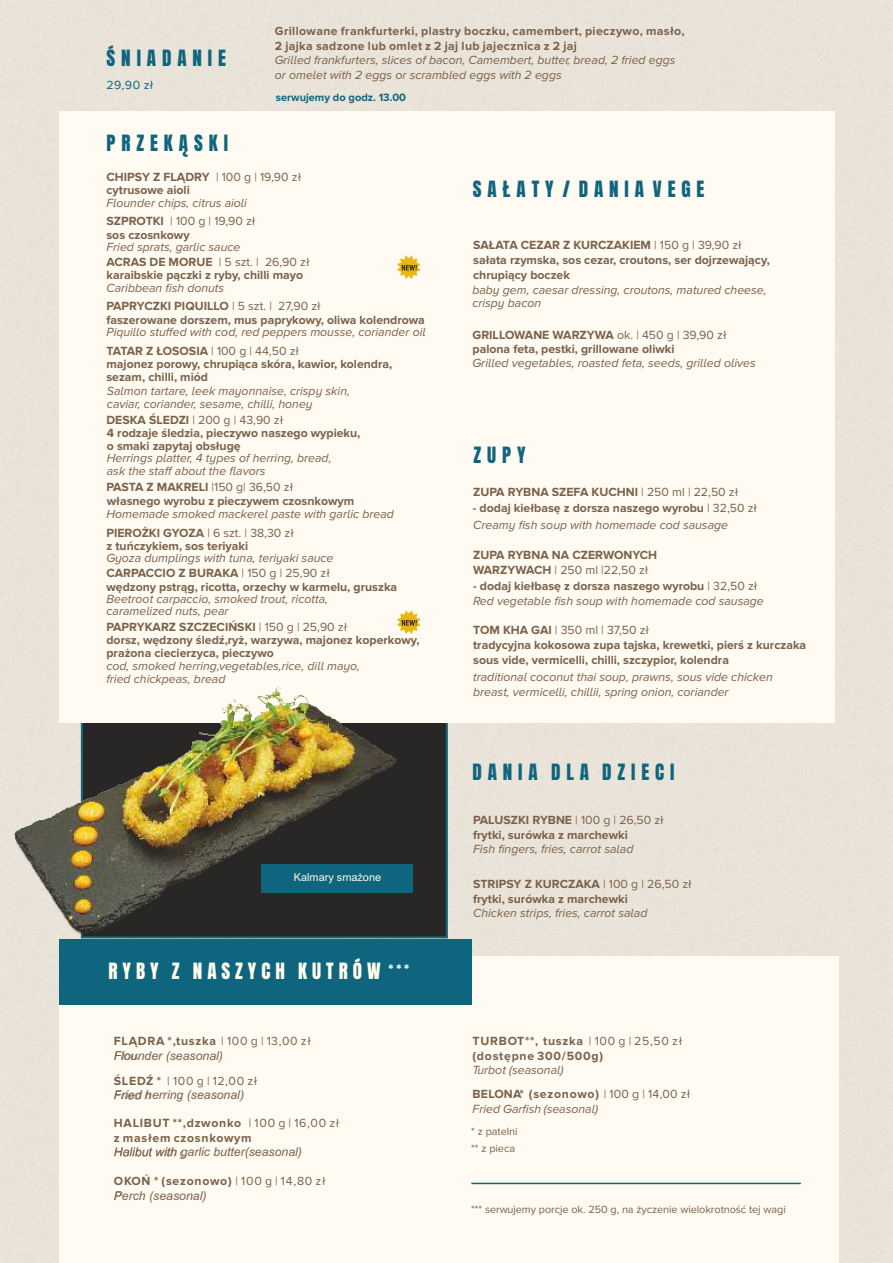
<style>
.page{position:relative;width:893px;height:1263px;background:#fff}
.page>*{position:absolute;margin:0;border:0;box-sizing:border-box;transform-origin:0 0}
.t1{font:19.05px "Anton";letter-spacing:.31em;color:#0e657d}
.t2{font:19.05px "Anton";letter-spacing:.26em;color:#fffded}
.t3{font:700 12.3px/15px "Proxima Nova";color:#7a614a}
.t4{font:italic 12.3px/13.4px "Proxima Nova A";color:#7a614a}
.t5{font:700 12.3px/14.7px "Proxima Nova";letter-spacing:.06em;color:#7a614a}
.t6{font:700 12.3px/14.7px "Proxima Nova";letter-spacing:.03em;color:#7a614a}
.t7{font:italic 12.3px "Arial";color:#7a614a}
.t8{font:12.3px "Proxima Nova";letter-spacing:.015em;color:#7a614a}
.t9{font:12.3px "Proxima Nova";color:#0e657d}
.t10{font:700 11.1px "Proxima Nova";color:#0e657d}
.t11{font:11.1px "Anton";color:#fffded}
.t12{font:10.95px/17px "Proxima Nova";letter-spacing:-.005em;color:#7a614a}
.t13{font:10.95px "Arial";color:#fbf7e8}
.s1{font-weight:400}
.s2{font-weight:700}
</style>
<div class="page">
<div style="left:59px;top:956px;width:779px;height:307px;background:#fffaf2"></div>
<svg style="left:80px;top:723px;width:369px;height:216px;background:#2c3536"></svg>
<div style="left:261px;top:864px;width:151px;height:29px;background:#0e657d"></div>
<img style="left:114px;top:1051px;width:24px;height:9px">
<img style="left:114px;top:1091px;width:38px;height:8px">
<img style="left:114px;top:1148px;width:71px;height:11px">
<svg style="left:114px;top:1192px;width:7px;height:8px"></svg>
<hr style="left:471px;top:1183px;width:330px;height:1px;background:#0e657d">
<div style="left:59px;top:939px;width:413px;height:66px;background:#0e657d"></div>
<div style="left:59px;top:112px;width:776px;height:611px;background:#fffaf2"></div>
<svg style="left:397px;top:255px;width:24px;height:24px"></svg>
<svg style="left:397px;top:610px;width:24px;height:24px"></svg>
<img style="left:15px;top:687px;width:385px;height:249px">
<h1 class="t1" style="left:107px;top:44px;width:121px">ŚNIADANIE</h1>
<p class="t9" style="left:106px;top:79px;width:48px">29,90 zł</p>
<p class="t6" style="left:275px;top:24px;width:411px">Grillowane frankfurterki, plastry boczku, camembert, pieczywo, masło,<br>2 jajka sadzone lub omlet z 2 jaj lub jajecznica z 2 jaj</p>
<p class="t4" style="left:275px;top:54px;width:402px;line-height:14.7px">Grilled frankfurters, slices of bacon, Camembert, butter, bread, 2 fried eggs or omelet with 2 eggs or scrambled eggs with 2 eggs</p>
<p class="t10" style="left:276px;top:92px;width:132px">serwujemy do godz. 13.00</p>
<h1 class="t1" style="left:107px;top:130px;width:123px">PRZEKĄSKI</h1>
<p class="t3" style="left:106px;top:171px;width:196px;line-height:13.4px">CHIPSY Z FLĄDRY <span class="s1">| 100 g | 19,90 zł </span>cytrusowe aioli</p>
<p class="t4" style="left:106px;top:196px;width:142px">Flounder chips, citrus aioli</p>
<p class="t3" style="left:106px;top:215px;width:150px;line-height:13.4px">SZPROTKI <span class="s1">| 100 g | 19,90 zł </span>sos czosnkowy</p>
<p class="t4" style="left:106px;top:241px;width:136px">Fried sprats, garlic sauce</p>
<p class="t3" style="left:106px;top:256px;width:205px;line-height:13.4px">ACRAS DE MORUE <span class="s1">| 5 szt. | 26,90 zł </span>karaibskie pączki z ryby, chilli mayo</p>
<p class="t4" style="left:106px;top:281px;width:119px">Caribbean fish donuts</p>
<p class="t3" style="left:106px;top:300px;width:320px;line-height:13.4px">PAPRYCZKI PIQUILLO <span class="s1">| 5 szt. | 27,90 zł<br></span>faszerowane dorszem, mus paprykowy, oliwa kolendrowa</p>
<p class="t4" style="left:106px;top:325px;width:321px">Piquillo stuffed with cod, red peppers mousse, coriander oil</p>
<p class="t3" style="left:106px;top:345px;width:287px;line-height:13px">TATAR Z ŁOSOSIA <span class="s1">| 100 g | 44,50 zł<br></span>majonez porowy, chrupiąca skóra, kawior, kolendra, sezam, chilli, miód</p>
<p class="t4" style="left:107px;top:385px;width:245px">Salmon tartare, leek mayonnaise, crispy skin, caviar, coriander, sesame, chilli, honey</p>
<p class="t8" style="left:106px;top:415px;width:178px"><span class="s2">DESKA ŚLEDZI</span> | 200 g | 43,90 zł</p>
<p class="t4" style="left:107px;top:452px;width:226px">Herrings platter, 4 types of herring, bread, ask the staff about the flavors</p>
<p class="t3" style="left:106px;top:480px;width:188px">PASTA Z MAKRELI <span class="s1">|150 g| 36,50 zł</span></p>
<p class="t4" style="left:106px;top:508px;width:289px">Homemade smoked mackerel paste with garlic bread</p>
<p class="t3" style="left:106px;top:527px;width:189px;line-height:13.4px">PIEROŻKI GYOZA <span class="s1">| 6 szt. | 38,30 zł </span>z tuńczykiem, sos teriyaki</p>
<p class="t4" style="left:106px;top:552px;width:229px">Gyoza dumplings with tuna, teriyaki sauce</p>
<p class="t3" style="left:106px;top:567px;width:292px;line-height:13.4px">CARPACCIO Z BURAKA <span class="s1">| 150 g | 25,90 zł<br></span>wędzony pstrąg, ricotta, orzechy w karmelu, gruszka</p>
<p class="t4" style="left:106px;top:593px;width:223px;line-height:12.1px">Beetroot carpaccio, smoked trout, ricotta, caramelized nuts, pear</p>
<p class="t3" style="left:107px;top:427px;width:255px;line-height:13.4px">4 rodzaje śledzia, pieczywo naszego wypieku, o smaki zapytaj obsługę</p>
<p class="t3" style="left:107px;top:494px;width:249px">własnego wyrobu z pieczywem czosnkowym</p>
<p class="t3" style="left:106px;top:621px;width:315px;line-height:12.9px">PAPRYKARZ SZCZECIŃSKI <span class="s1">| 150 g | 25,90 zł<br></span>dorsz, wędzony śledź,ryż, warzywa, majonez koperkowy, prażona ciecierzyca, pieczywo</p>
<p class="t4" style="left:106px;top:659px;width:255px">cod, smoked herring,vegetables,rice, dill mayo, fried chickpeas, bread</p>
<p class="t13" style="left:294px;top:873px;width:89px">Kalmary smażone</p>
<h1 class="t2" style="left:109px;top:957px;width:274px">RYBY Z NASZYCH KUTRÓW</h1>
<p class="t11" style="left:389px;top:960px;width:22px">***</p>
<p class="t5" style="left:114px;top:1034px;width:199px">FLĄDRA *,tuszka <span class="s1">| 100 g | 13,00 zł</span></p>
<p class="t7" style="left:114px;top:1050px;width:111px">Flounder (seasonal)</p>
<p class="t8" style="left:167px;top:1075px;width:92px">| 100 g | 12,00 zł</p>
<p class="t7" style="left:114px;top:1090px;width:132px">Fried herring (seasonal)</p>
<p class="t5" style="left:114px;top:1116px;width:227px">HALIBUT **,dzwonko <span class="s1">| 100 g | 16,00 zł </span>z masłem czosnkowym</p>
<p class="t7" style="left:114px;top:1147px;width:190px">Halibut with garlic butter(seasonal)</p>
<p class="t3" style="left:114px;top:1074px;width:49px">ŚLEDŹ *</p>
<p class="t5" style="left:114px;top:1174px;width:213px">OKOŃ * (sezonowo) <span class="s1">| 100 g | 14,80 zł</span></p>
<p class="t7" style="left:114px;top:1191px;width:94px">Perch (seasonal)</p>
<h1 class="t1" style="left:473px;top:176px;width:233px">SAŁATY / DANIA VEGE</h1>
<p class="t3" style="left:473px;top:238px;width:298px">SAŁATA CEZAR Z KURCZAKIEM <span class="s1">| 150 g | 39,90 zł </span>sałata rzymska, sos cezar, croutons, ser dojrzewający, chrupiący boczek</p>
<p class="t4" style="left:472px;top:284px;width:296px">baby gem, caesar dressing, croutons, matured cheese, crispy bacon</p>
<p class="t3" style="left:473px;top:327px;width:255px">GRILLOWANE WARZYWA <span class="s1">ok. | 450 g | 39,90 zł </span>palona feta, pestki, grillowane oliwki</p>
<p class="t4" style="left:473px;top:357px;width:285px">Grilled vegetables, roasted feta, seeds, grilled olives</p>
<h1 class="t1" style="left:473px;top:441px;width:54px">ZUPY</h1>
<p class="t3" style="left:473px;top:485px;width:267px">ZUPA RYBNA SZEFA KUCHNI <span class="s1">| 250 ml | 22,50 zł</span></p>
<p class="t4" style="left:473px;top:518px;width:256px">Creamy fish soup with homemade cod sausage</p>
<p class="t3" style="left:473px;top:548px;width:186px">ZUPA RYBNA NA CZERWONYCH<br>WARZYWACH <span class="s1">| 250 ml |22,50 zł</span></p>
<p class="t3" style="left:473px;top:579px;width:286px">- dodaj kiełbasę z dorsza naszego wyrobu <span class="s1">| 32,50 zł</span></p>
<p class="t4" style="left:473px;top:594px;width:292px">Red vegetable fish soup with homemade cod sausage</p>
<p class="t3" style="left:473px;top:623px;width:335px">TOM KHA GAI <span class="s1">| 350 ml | 37,50 zł<br></span>tradycyjna kokosowa zupa tajska, krewetki, pierś z kurczaka sous vide, vermicelli, chilli, szczypior, kolendra</p>
<p class="t4" style="left:473px;top:669px;width:301px;line-height:15px">traditional coconut thai soup, prawns, sous vide chicken breast, vermicelli, chillii, spring onion, coriander</p>
<p class="t3" style="left:473px;top:501px;width:286px">- dodaj kiełbasę z dorsza naszego wyrobu <span class="s1">| 32,50 zł</span></p>
<h1 class="t1" style="left:472px;top:758px;width:204px">DANIA DLA DZIECI</h1>
<p class="t3" style="left:473px;top:813px;width:192px">PALUSZKI RYBNE <span class="s1">| 100 g | 26,50 zł </span>frytki, surówka z marchewki</p>
<p class="t4" style="left:473px;top:842px;width:162px">Fish fingers, fries, carrot salad</p>
<p class="t3" style="left:473px;top:877px;width:220px">STRIPSY Z KURCZAKA <span class="s1">| 100 g | 26,50 zł </span>frytki, surówka z marchewki</p>
<p class="t4" style="left:473px;top:906px;width:176px">Chicken strips, fries, carrot salad</p>
<p class="t5" style="left:473px;top:1034px;width:211px">TURBOT**, tuszka <span class="s1">| 100 g | 25,50 zł </span>(dostępne 300/500g)</p>
<p class="t4" style="left:473px;top:1064px;width:92px">Turbot (seasonal)</p>
<p class="t5" style="left:473px;top:1087px;width:219px">BELONA* (sezonowo) <span class="s1">| 100 g | 14,00 zł</span></p>
<p class="t4" style="left:473px;top:1102px;width:127px">Fried Garfish (seasonal)</p>
<p class="t12" style="left:471px;top:1124px;width:48px">* z patelni ** z pieca</p>
<p class="t12" style="left:471px;top:1201px;width:316px">*** serwujemy porcje ok. 250 g, na życzenie wielokrotność tej wagi</p>
</div>
